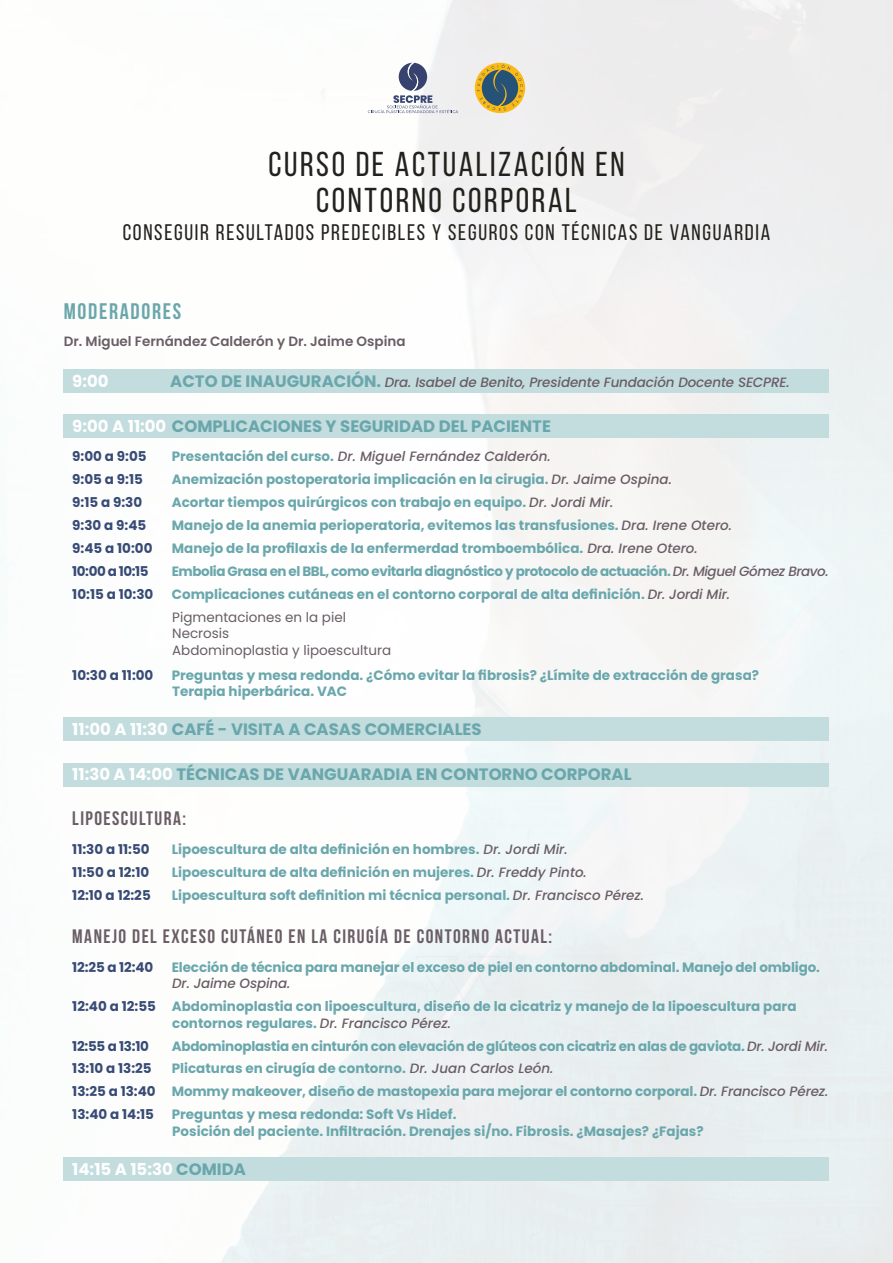
<style>
.page{position:relative;width:893px;height:1263px;background:#fff}
.page>*{position:absolute;margin:0;border:0;box-sizing:border-box;transform-origin:0 0}
.t1{font:34.5px/36px "Bebas Neue";letter-spacing:.075em;color:#22211c;text-align:center}
.t2{font:22.5px "Bebas Neue";letter-spacing:.075em;color:#22211c}
.t3{font:700 22.5px "Bebas Neue";letter-spacing:.075em;color:#6aa7ac}
.t4{font:700 19.5px "Bebas Neue";letter-spacing:.075em;color:#6a5d66}
.t5{font:700 16.5px "Poppins";color:#6aa7ac}
.t6{font:700 16.5px "Poppins";color:#fff}
.t7{font:700 13.5px/23px "Poppins";color:#6aa7ac}
.t8{font:700 13.5px "Poppins";color:#384b76}
.t9{font:italic 500 13.5px "Poppins";letter-spacing:-.01em;color:#6a5d66}
.t10{font:700 13.5px "Poppins";letter-spacing:-.035em;color:#6aa7ac}
.t11{font:700 13.5px "Poppins";letter-spacing:-.02em;color:#6aa7ac}
.t12{font:600 13.5px "Poppins";color:#6a5d66}
.t13{font:13.5px/16.5px "Poppins";color:#6a5d66}
.s1{font-weight:700;font-style:normal;font-size:16.5px;color:#6aa7ac}
.s2{color:#fff}
.s3{font-weight:700;font-style:normal;color:#6aa7ac}
.s4{font-weight:500;font-style:italic;color:#6a5d66}
.s5{font-weight:400;color:#6a5d66}
.s6{color:#384b76}
.s7{color:#6aa7ac}
</style>
<div class="page">
<div style="left:64px;top:369px;width:765px;height:24px;background:#c3dcde"></div>
<div style="left:64px;top:415px;width:765px;height:23px;background:#c3dcde"></div>
<div style="left:64px;top:718px;width:765px;height:23px;background:#c3dcde"></div>
<div style="left:64px;top:763px;width:765px;height:23px;background:#c3dcde"></div>
<div style="left:64px;top:1157px;width:765px;height:23px;background:#c3dcde"></div>
<svg style="left:368px;top:63px;width:90px;height:50px"></svg>
<div style="left:475px;top:63px;width:50px;height:50px;background:#fcba17;border-radius:50%"></div>
<svg style="left:477px;top:64px;width:46px;height:47px"></svg>
<h1 class="t1" style="left:268px;top:146px;width:357px">CURSO DE ACTUALIZACIÓN EN<br>CONTORNO CORPORAL</h1>
<h2 class="t2" style="left:123px;top:220px;width:649px">CONSEGUIR RESULTADOS PREDECIBLES Y SEGUROS CON TÉCNICAS DE VANGUARDIA</h2>
<h2 class="t3" style="left:64px;top:299px;width:119px">MODERADORES</h2>
<p class="t12" style="left:64px;top:333px;width:343px">Dr. Miguel Fernández Calderón y Dr. Jaime Ospina</p>
<p class="t6" style="left:72px;top:371px;width:38px">9:00</p>
<p class="t9" style="left:170px;top:374px;width:621px"><span class="s1">ACTO DE INAUGURACIÓN.</span> Dra. Isabel de Benito, Presidente Fundación Docente SECPRE.</p>
<p class="t5" style="left:72px;top:417px;width:480px"><span class="s2">9:00 A 11:00</span> COMPLICACIONES Y SEGURIDAD DEL PACIENTE</p>
<p class="t8" style="left:72px;top:449px;width:76px">9:00 a 9:05</p>
<p class="t9" style="left:172px;top:449px;width:381px"><span class="s3">Presentación del curso.</span> Dr. Miguel Fernández Calderón.</p>
<p class="t8" style="left:72px;top:472px;width:72px">9:05 a 9:15</p>
<p class="t7" style="left:172px;top:468px;width:502px">Anemización postoperatoria implicación en la cirugia. <span class="s4">Dr. Jaime Ospina.</span></p>
<p class="t8" style="left:72px;top:495px;width:71px">9:15 a 9:30</p>
<p class="t7" style="left:172px;top:491px;width:443px">Acortar tiempos quirúrgicos con trabajo en equipo. <span class="s4">Dr. Jordi Mir.</span></p>
<p class="t8" style="left:72px;top:517px;width:76px">9:30 a 9:45</p>
<p class="t7" style="left:172px;top:514px;width:562px">Manejo de la anemia perioperatoria, evitemos las transfusiones. <span class="s4">Dra. Irene Otero.</span></p>
<p class="t8" style="left:72px;top:540px;width:82px">9:45 a 10:00</p>
<p class="t7" style="left:172px;top:537px;width:527px">Manejo de la profilaxis de la enfermerdad tromboembólica. <span class="s4">Dra. Irene Otero.</span></p>
<p class="t8" style="left:72px;top:563px;width:78px">10:00 a 10:15</p>
<p class="t10" style="left:172px;top:563px;width:658px">Embolia Grasa en el BBL, como evitarla diagnóstico y protocolo de actuación. <span class="s4">Dr. Miguel Gómez Bravo.</span></p>
<p class="t8" style="left:72px;top:586px;width:83px">10:15 a 10:30</p>
<p class="t7" style="left:172px;top:583px;width:560px">Complicaciones cutáneas en el contorno corporal de alta definición. <span class="s4">Dr. Jordi Mir.<br></span><span class="s5">Pigmentaciones en la piel</span></p>
<p class="t13" style="left:172px;top:625px;width:220px">Necrosis<br>Abdominoplastia y lipoescultura</p>
<p class="t8" style="left:72px;top:667px;width:83px">10:30 a 11:00</p>
<p class="t7" style="left:172px;top:667px;width:589px;line-height:16.5px">Preguntas y mesa redonda. ¿Cómo evitar la fibrosis? ¿Límite de extracción de grasa?<br>Terapia hiperbárica. VAC</p>
<p class="t5" style="left:72px;top:720px;width:411px"><span class="s2">11:00 A 11:30</span> CAFÉ - VISITA A CASAS COMERCIALES</p>
<p class="t5" style="left:72px;top:765px;width:561px"><span class="s2">11:30 A 14:00</span> TÉCNICAS DE VANGUARADIA EN CONTORNO CORPORAL</p>
<h3 class="t4" style="left:72px;top:807px;width:115px">LIPOESCULTURA:</h3>
<p class="t8" style="left:72px;top:842px;width:79px">11:30 a 11:50</p>
<p class="t7" style="left:172px;top:838px;width:397px">Lipoescultura de alta definición en hombres. <span class="s4">Dr. Jordi Mir.</span></p>
<p class="t8" style="left:72px;top:864px;width:78px">11:50 a 12:10</p>
<p class="t7" style="left:172px;top:861px;width:417px">Lipoescultura de alta definición en mujeres. <span class="s4">Dr. Freddy Pinto.</span></p>
<p class="t8" style="left:72px;top:887px;width:80px">12:10 a 12:25</p>
<p class="t7" style="left:172px;top:884px;width:474px">Lipoescultura soft definition mi técnica personal. <span class="s4">Dr. Francisco Pérez.</span></p>
<h3 class="t4" style="left:72px;top:925px;width:481px">MANEJO DEL EXCESO CUTÁNEO EN LA CIRUGÍA DE CONTORNO ACTUAL:</h3>
<p class="t8" style="left:72px;top:959px;width:82px">12:25 a 12:40</p>
<p class="t7" style="left:172px;top:956px;width:650px">Elección de técnica para manejar el exceso de piel en contorno abdominal. Manejo del ombligo.</p>
<p class="t7" style="left:72px;top:972px;width:726px;text-indent:100px"><span class="s4">Dr. Jaime Ospina.<br></span><span class="s6">12:40 a 12:55</span> Abdominoplastia con lipoescultura, diseño de la cicatriz y manejo de la lipoescultura para</p>
<p class="t7" style="left:172px;top:1011px;width:280px">contornos regulares. <span class="s4">Dr. Francisco Pérez.</span></p>
<p class="t8" style="left:72px;top:1038px;width:78px">12:55 a 13:10</p>
<p class="t11" style="left:172px;top:1038px;width:658px">Abdominoplastia en cinturón con elevación de glúteos con cicatriz en alas de gaviota. <span class="s4">Dr. Jordi Mir.</span></p>
<p class="t8" style="left:72px;top:1061px;width:81px">13:10 a 13:25</p>
<p class="t7" style="left:72px;top:1057px;width:758px;text-indent:99px">Plicaturas en cirugía de contorno. <span class="s4">Dr. Juan Carlos León.<br></span><span class="s6">13:25 a 13:40</span> Mommy makeover, diseño de mastopexia para mejorar el contorno corporal. <span class="s4">Dr. Francisco Pérez.<br></span><span class="s6">13:40 a 14:15</span></p>
<p class="t7" style="left:172px;top:1106px;width:533px;line-height:16.5px">Preguntas y mesa redonda: Soft Vs Hidef.<br>Posición del paciente. Infiltración. Drenajes si/no. Fibrosis. ¿Masajes? ¿Fajas?</p>
<p class="t6" style="left:72px;top:1159px;width:175px">14:15 A 15:30 <span class="s7">COMIDA</span></p>
</div>
